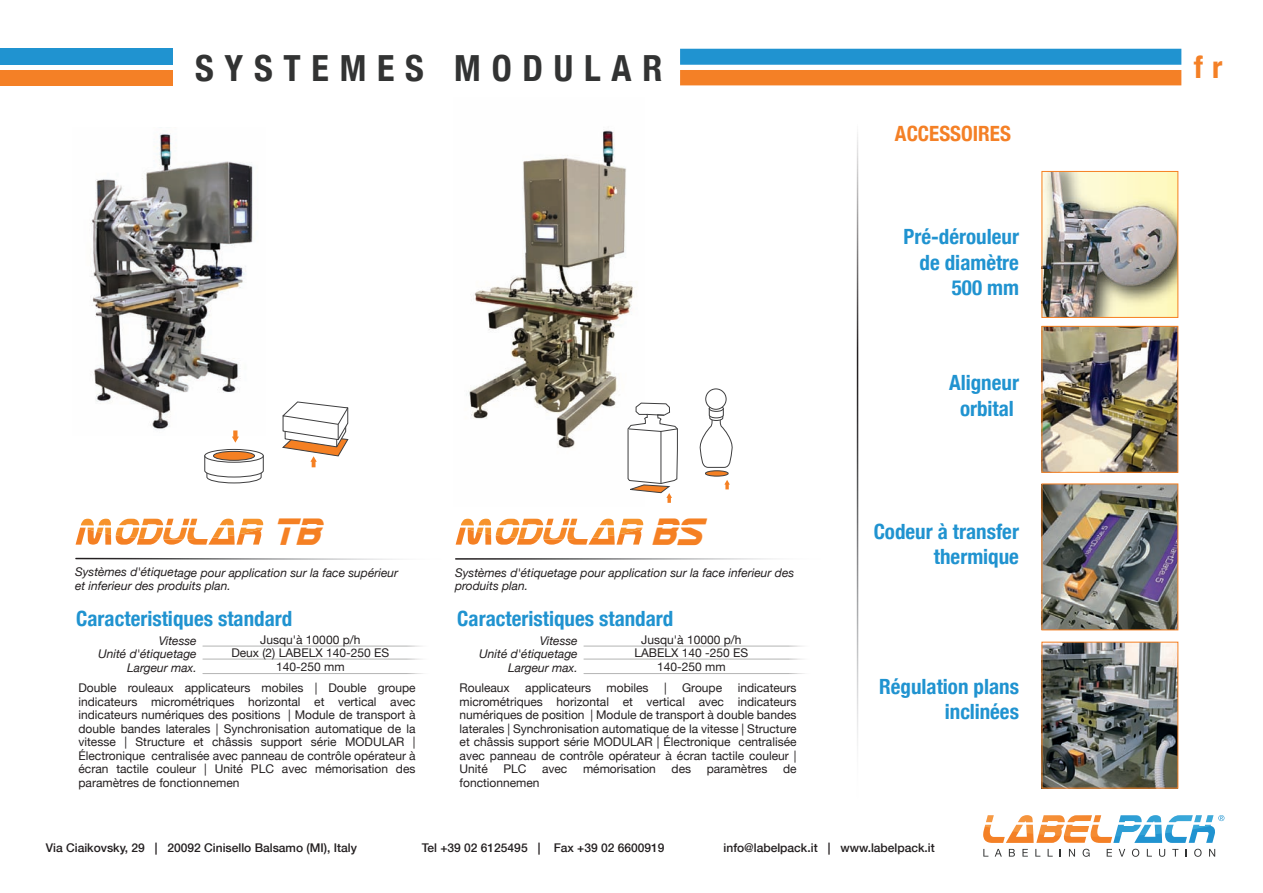
<style>
.page{position:relative;width:1263px;height:893px;background:#fff}
.page>*{position:absolute;margin:0;border:0;box-sizing:border-box;transform-origin:0 0}
.t1{font:italic 39.9px "Laserian";color:#f58023;scale:.49 1}
.t2{font:700 condensed 36px "Helvetica Neue";letter-spacing:.3em;color:#323333}
.t3{font:700 condensed 30.75px "Helvetica Neue";color:#f48026}
.t4{font:700 condensed 21px/25.2px "Helvetica Neue";color:#2093d0;text-align:right}
.t5{font:700 condensed 21px "Helvetica Neue";color:#f48026}
.t6{font:12px/13.5px "Helvetica Neue";color:#231f20;text-align:center}
.t7{font:italic 12px/13.5px "Helvetica Neue";color:#231f20}
.t8{font:500 12px "Helvetica Neue";color:#231f20}
</style>
<div class="page">
<img style="left:91px;top:133px;width:162px;height:297px">
<img style="left:466px;top:130px;width:168px;height:318px">
<svg style="left:857px;top:132px;width:1px;height:617px"></svg>
<img style="left:1043px;top:644px;width:133px;height:143px">
<div style="left:1041px;top:642px;width:137px;height:147px;border:1px solid #f58023"></div>
<img style="left:1043px;top:485px;width:133px;height:143px">
<div style="left:1041px;top:483px;width:137px;height:147px;border:1px solid #f58023"></div>
<img style="left:1043px;top:328px;width:133px;height:143px">
<div style="left:1041px;top:326px;width:137px;height:147px;border:1px solid #f58023"></div>
<img style="left:1043px;top:173px;width:133px;height:143px">
<div style="left:1041px;top:171px;width:137px;height:147px;border:1px solid #f58023"></div>
<svg style="left:983px;top:849px;width:5px;height:8px"></svg>
<svg style="left:995px;top:849px;width:7px;height:8px"></svg>
<svg style="left:1009px;top:849px;width:6px;height:8px"></svg>
<svg style="left:1022px;top:849px;width:6px;height:8px"></svg>
<svg style="left:1035px;top:849px;width:5px;height:8px"></svg>
<svg style="left:1047px;top:849px;width:6px;height:8px"></svg>
<svg style="left:1069px;top:849px;width:6px;height:8px"></svg>
<svg style="left:1082px;top:849px;width:8px;height:8px"></svg>
<svg style="left:1107px;top:849px;width:5px;height:8px"></svg>
<svg style="left:1119px;top:849px;width:6px;height:8px"></svg>
<svg style="left:1132px;top:849px;width:7px;height:8px"></svg>
<svg style="left:1147px;top:849px;width:5px;height:8px"></svg>
<svg style="left:1159px;top:849px;width:6px;height:8px"></svg>
<svg style="left:1172px;top:849px;width:6px;height:8px"></svg>
<svg style="left:1185px;top:849px;width:2px;height:8px"></svg>
<svg style="left:1194px;top:849px;width:7px;height:8px"></svg>
<svg style="left:1209px;top:849px;width:6px;height:8px"></svg>
<svg style="left:983px;top:815px;width:241px;height:28px"></svg>
<svg style="left:76px;top:519px;width:186px;height:26px"></svg>
<svg style="left:75px;top:558px;width:324px;height:2px"></svg>
<svg style="left:456px;top:519px;width:186px;height:26px"></svg>
<svg style="left:455px;top:558px;width:318px;height:2px"></svg>
<svg style="left:202px;top:659px;width:219px;height:1px"></svg>
<svg style="left:202px;top:646px;width:219px;height:1px"></svg>
<svg style="left:583px;top:659px;width:219px;height:1px"></svg>
<svg style="left:583px;top:646px;width:219px;height:1px"></svg>
<svg style="left:680px;top:49px;width:501px;height:36px"></svg>
<div style="left:0;top:70px;width:173px;height:15px;background:#f48026"></div>
<div style="left:0;top:49px;width:173px;height:16px;background:#2093d0"></div>
<svg style="left:204px;top:457px;width:60px;height:27px"></svg>
<svg style="left:205px;top:449px;width:58px;height:13px"></svg>
<div style="left:204px;top:449px;width:60px;height:14px;border:1px solid #3e3e3f;border-radius:50%"></div>
<div style="left:213px;top:451px;width:42px;height:9px;background:#f58023;border-radius:50%"></div>
<div style="left:213px;top:451px;width:42px;height:10px;border:1px solid #3e3e3f;border-radius:50%"></div>
<svg style="left:232px;top:430px;width:7px;height:13px"></svg>
<svg style="left:282px;top:401px;width:67px;height:66px"></svg>
<svg style="left:724px;top:480px;width:6px;height:9px"></svg>
<svg style="left:627px;top:402px;width:51px;height:101px"></svg>
<svg style="left:699px;top:408px;width:34px;height:60px"></svg>
<div style="left:709px;top:405px;width:15px;height:7px;border:1px solid #3e3e3f;border-radius:50%"></div>
<div style="left:706px;top:389px;width:20px;height:20px;background:#fff;border-radius:50%"></div>
<div style="left:705px;top:389px;width:21px;height:21px;border:1px solid #3e3e3f;border-radius:50%"></div>
<div style="left:705px;top:471px;width:23px;height:5px;background:#f58023;border-radius:50%"></div>
<div style="left:705px;top:470px;width:23px;height:6px;border:1px solid #3e3e3f;border-radius:50%"></div>
<h2 class="t2" style="left:195px;top:46px;width:469px">SYSTEMES MODULAR</h2>
<h3 class="t3" style="left:1194px;top:49px;width:30px">f r</h3>
<h3 class="t5" style="left:895px;top:121px;width:117px">ACCESSOIRES</h3>
<h3 class="t4" style="left:903px;top:224px;width:117px">Pré-dérouleur de diamètre<br>500 mm</h3>
<h1 class="t1" style="left:272px;top:516px;width:119px">tb</h1>
<p class="t7" style="left:75px;top:565px;width:325px">Systèmes d'étiquetage pour application sur la face supérieur et inferieur des produits plan.</p>
<h3 class="t4" style="left:76px;top:606px;width:218px">Caracteristiques standard</h3>
<p class="t7" style="left:98px;top:633px;width:100px;text-align:right">Vitesse<br>Unité d'étiquetage<br>Largeur max.</p>
<p class="t6" style="left:231px;top:632px;width:159px">Jusqu'à 10000 p/h<br>Deux (2) LABELX 140-250 ES<br>140-250 mm</p>
<p class="t6" style="left:79px;top:681px;width:339px;text-align:justify">Double rouleaux applicateurs mobiles | Double groupe indicateurs micrométriques horizontal et vertical avec indicateurs numériques des positions | Module de transport à double bandes laterales | Synchronisation automatique de la vitesse | Structure et châssis support série MODULAR | Électronique centralisée avec panneau de contrôle opérateur à écran tactile couleur | Unité PLC avec mémorisation des paramètres de fonctionnemen</p>
<h1 class="t1" style="left:652px;top:516px;width:123px">bs</h1>
<p class="t7" style="left:455px;top:565px;width:341px">Systèmes d'étiquetage pour application sur la face inferieur des produits plan.</p>
<h3 class="t4" style="left:457px;top:606px;width:218px">Caracteristiques standard</h3>
<p class="t7" style="left:479px;top:633px;width:100px;text-align:right">Vitesse<br>Unité d'étiquetage<br>Largeur max.</p>
<p class="t6" style="left:634px;top:632px;width:115px">Jusqu'à 10000 p/h<br>LABELX 140 -250 ES<br>140-250 mm</p>
<p class="t6" style="left:460px;top:681px;width:52px">Rouleaux</p>
<p class="t6" style="left:525px;top:681px;width:67px">applicateurs</p>
<p class="t6" style="left:606px;top:681px;width:44px">mobiles</p>
<p class="t6" style="left:664px;top:681px;width:4px">|</p>
<p class="t6" style="left:682px;top:681px;width:42px">Groupe</p>
<p class="t6" style="left:460px;top:681px;width:339px;text-align:justify;text-indent:278px">indicateurs micrométriques horizontal et vertical avec indicateurs numériques de position | Module de transport à double bandes laterales | Synchronisation automatique de la vitesse | Structure et châssis support série MODULAR | Électronique centralisée avec panneau de contrôle opérateur à écran tactile couleur | Unité</p>
<p class="t6" style="left:503px;top:762px;width:25px">PLC</p>
<p class="t6" style="left:542px;top:762px;width:27px">avec</p>
<p class="t6" style="left:583px;top:762px;width:74px">mémorisation</p>
<p class="t6" style="left:671px;top:762px;width:21px">des</p>
<p class="t6" style="left:707px;top:762px;width:62px">paramètres</p>
<p class="t6" style="left:783px;top:762px;width:15px">de</p>
<p class="t6" style="left:460px;top:776px;width:82px">fonctionnemen</p>
<h3 class="t4" style="left:949px;top:370px;width:71px;text-align:center">Aligneur orbital</h3>
<h3 class="t4" style="left:874px;top:518px;width:147px">Codeur à transfer thermique</h3>
<h3 class="t4" style="left:879px;top:673px;width:141px">Régulation plans inclinées</h3>
<p class="t8" style="left:46px;top:840px;width:313px">Via Ciaikovsky, 29 | 20092 Cinisello Balsamo (MI), Italy</p>
<p class="t8" style="left:422px;top:840px;width:244px">Tel +39 02 6125495 | Fax +39 02 6600919</p>
<p class="t8" style="left:723px;top:840px;width:213px">info@labelpack.it | www.labelpack.it</p>
</div>
